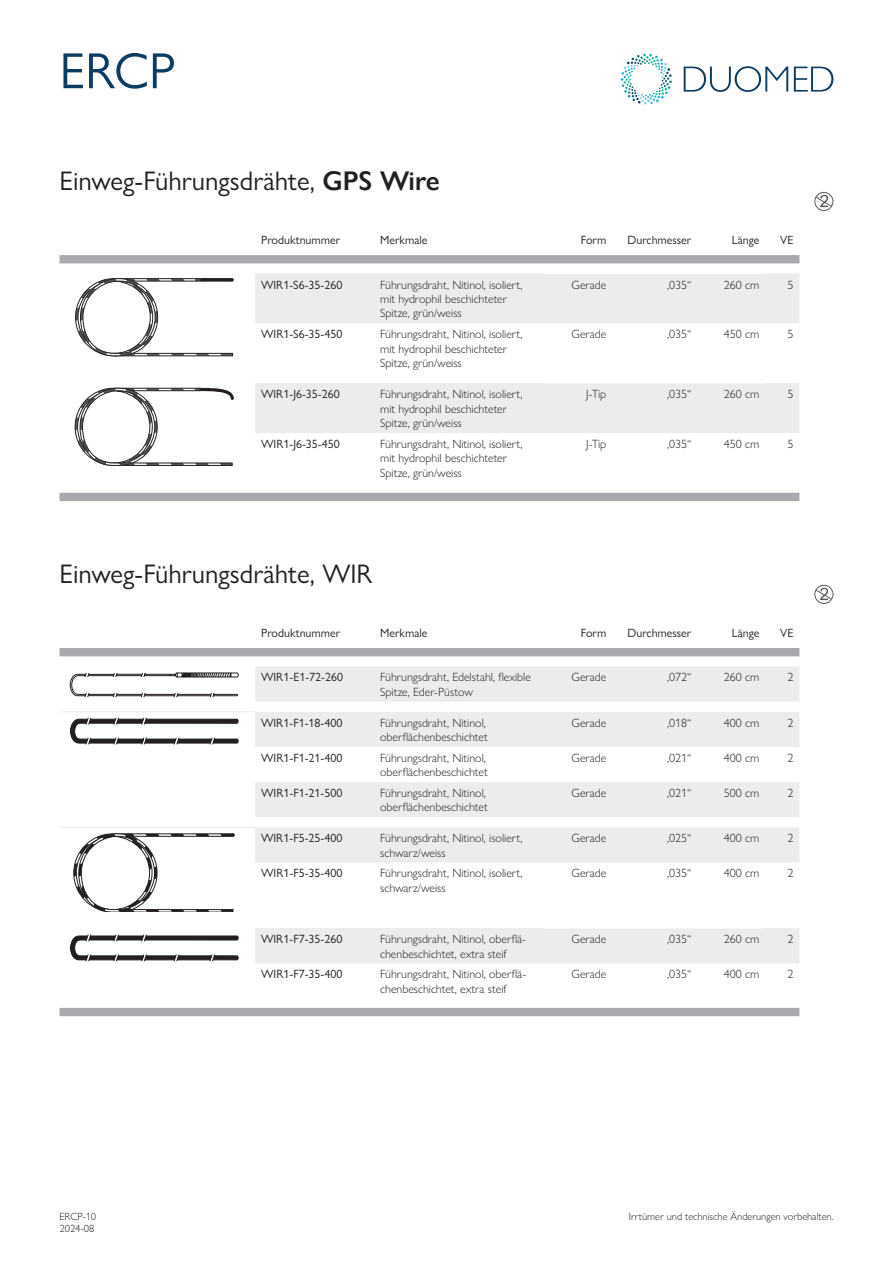
<style>
.page{position:relative;width:893px;height:1263px;background:#fff}
.page>*{position:absolute;margin:0;border:0;box-sizing:border-box;transform-origin:0 0}
.t1{font:51px "Gill Sans Nova";color:#0d3c63}
.Titel2{font:27px "Gill Sans Nova";color:#231f20}
.t2{font:300 12px/14.4px "Gill Sans Nova";color:#231f20}
.t3{font:12px "Gill Sans Nova";color:#231f20}
.t4{font:300 10.5px/12.6px "Gill Sans Nova";color:#231f20}
.s1{font-weight:600}
</style>
<div class="page">
<svg style="left:621px;top:54px;width:51px;height:51px"></svg>
<svg style="left:684px;top:66px;width:149px;height:26px"></svg>
<svg style="left:814px;top:192px;width:19px;height:19px"></svg>
<svg style="left:60px;top:255px;width:739px;height:246px"></svg>
<svg style="left:255px;top:274px;width:544px;height:159px;fill:#ececee"></svg>
<hr style="left:255px;top:274px;width:119px;height:1px;background:#ececee">
<hr style="left:374px;top:274px;width:170px;height:1px;background:#ececee">
<hr style="left:765px;top:274px;width:34px;height:1px;background:#ececee">
<hr style="left:255px;top:383px;width:119px;height:1px;background:#ececee">
<hr style="left:374px;top:383px;width:170px;height:1px;background:#ececee">
<hr style="left:765px;top:383px;width:34px;height:1px;background:#ececee">
<svg style="left:75px;top:278px;width:159px;height:79px"></svg>
<svg style="left:74px;top:387px;width:160px;height:79px"></svg>
<svg style="left:814px;top:585px;width:19px;height:19px"></svg>
<svg style="left:60px;top:648px;width:739px;height:368px"></svg>
<svg style="left:255px;top:666px;width:544px;height:298px;fill:#ececee"></svg>
<hr style="left:255px;top:928px;width:119px;height:1px;background:#ececee">
<hr style="left:374px;top:928px;width:170px;height:1px;background:#ececee">
<hr style="left:765px;top:928px;width:34px;height:1px;background:#ececee">
<hr style="left:60px;top:711px;width:68px;height:1px;background:#ececee">
<hr style="left:128px;top:711px;width:127px;height:1px;background:#ececee">
<hr style="left:60px;top:827px;width:68px;height:1px;background:#ececee">
<hr style="left:128px;top:827px;width:127px;height:1px;background:#ececee">
<svg style="left:70px;top:672px;width:169px;height:26px"></svg>
<svg style="left:70px;top:717px;width:169px;height:28px"></svg>
<svg style="left:74px;top:833px;width:161px;height:79px"></svg>
<svg style="left:70px;top:934px;width:169px;height:28px"></svg>
<h1 class="t1" style="left:60px;top:40px;width:117px">ERCP</h1>
<p class="Titel2" style="left:60px;top:164px;width:382px">Einweg-Führungsdrähte, <span class="s1">GPS Wire</span></p>
<p class="t3" style="left:261px;top:233px;width:81px">Produktnummer</p>
<p class="t3" style="left:380px;top:233px;width:49px">Merkmale</p>
<p class="t3" style="left:581px;top:233px;width:27px">Form</p>
<p class="t3" style="left:627px;top:233px;width:65px">Durchmesser</p>
<p class="t3" style="left:732px;top:233px;width:29px">Länge</p>
<p class="t3" style="left:780px;top:233px;width:15px">VE</p>
<p class="t3" style="left:261px;top:277px;width:83px">WIR1-S6-35-260</p>
<p class="t2" style="left:380px;top:277px;width:144px">Führungsdraht, Nitinol, isoliert, mit hydrophil beschichteter<br>Spitze, grün/weiss</p>
<p class="t2" style="left:572px;top:277px;width:36px">Gerade</p>
<p class="t2" style="left:667px;top:277px;width:26px">,035“</p>
<p class="t2" style="left:724px;top:277px;width:37px">260 cm</p>
<p class="t2" style="left:787px;top:277px;width:7px">5</p>
<p class="t3" style="left:261px;top:327px;width:83px">WIR1-S6-35-450</p>
<p class="t2" style="left:380px;top:327px;width:144px">Führungsdraht, Nitinol, isoliert, mit hydrophil beschichteter<br>Spitze, grün/weiss</p>
<p class="t2" style="left:572px;top:327px;width:36px">Gerade</p>
<p class="t2" style="left:667px;top:327px;width:26px">,035“</p>
<p class="t2" style="left:724px;top:327px;width:37px">450 cm</p>
<p class="t2" style="left:787px;top:327px;width:7px">5</p>
<p class="t3" style="left:261px;top:387px;width:80px">WIR1-J6-35-260</p>
<p class="t2" style="left:380px;top:387px;width:144px">Führungsdraht, Nitinol, isoliert, mit hydrophil beschichteter<br>Spitze, grün/weiss</p>
<p class="t2" style="left:586px;top:387px;width:22px">J-Tip</p>
<p class="t2" style="left:667px;top:387px;width:26px">,035“</p>
<p class="t2" style="left:724px;top:387px;width:37px">260 cm</p>
<p class="t2" style="left:787px;top:387px;width:7px">5</p>
<p class="t3" style="left:261px;top:436px;width:80px">WIR1-J6-35-450</p>
<p class="t2" style="left:380px;top:436px;width:144px">Führungsdraht, Nitinol, isoliert, mit hydrophil beschichteter<br>Spitze, grün/weiss</p>
<p class="t2" style="left:586px;top:436px;width:22px">J-Tip</p>
<p class="t2" style="left:667px;top:436px;width:26px">,035“</p>
<p class="t2" style="left:724px;top:436px;width:37px">450 cm</p>
<p class="t2" style="left:787px;top:436px;width:7px">5</p>
<p class="Titel2" style="left:60px;top:557px;width:314px">Einweg-Führungsdrähte, WIR</p>
<p class="t3" style="left:261px;top:626px;width:81px">Produktnummer</p>
<p class="t3" style="left:380px;top:626px;width:49px">Merkmale</p>
<p class="t3" style="left:581px;top:626px;width:27px">Form</p>
<p class="t3" style="left:627px;top:626px;width:65px">Durchmesser</p>
<p class="t3" style="left:732px;top:626px;width:29px">Länge</p>
<p class="t3" style="left:780px;top:626px;width:15px">VE</p>
<p class="t3" style="left:261px;top:670px;width:83px">WIR1-E1-72-260</p>
<p class="t2" style="left:380px;top:670px;width:152px">Führungsdraht, Edelstahl, flexible<br>Spitze, Eder-Püstow</p>
<p class="t2" style="left:572px;top:670px;width:36px">Gerade</p>
<p class="t2" style="left:667px;top:670px;width:26px">,072“</p>
<p class="t2" style="left:724px;top:670px;width:37px">260 cm</p>
<p class="t2" style="left:787px;top:670px;width:7px">2</p>
<p class="t3" style="left:261px;top:715px;width:83px">WIR1-F1-18-400</p>
<p class="t2" style="left:380px;top:715px;width:109px">Führungsdraht, Nitinol, oberflächenbeschichtet</p>
<p class="t2" style="left:572px;top:715px;width:36px">Gerade</p>
<p class="t2" style="left:667px;top:715px;width:26px">,018“</p>
<p class="t2" style="left:724px;top:715px;width:37px">400 cm</p>
<p class="t2" style="left:787px;top:715px;width:7px">2</p>
<p class="t3" style="left:261px;top:750px;width:83px">WIR1-F1-21-400</p>
<p class="t2" style="left:380px;top:750px;width:109px">Führungsdraht, Nitinol, oberflächenbeschichtet</p>
<p class="t2" style="left:572px;top:750px;width:36px">Gerade</p>
<p class="t2" style="left:667px;top:750px;width:26px">,021“</p>
<p class="t2" style="left:724px;top:750px;width:37px">400 cm</p>
<p class="t2" style="left:787px;top:750px;width:7px">2</p>
<p class="t3" style="left:261px;top:785px;width:83px">WIR1-F1-21-500</p>
<p class="t2" style="left:380px;top:785px;width:109px">Führungsdraht, Nitinol, oberflächenbeschichtet</p>
<p class="t2" style="left:572px;top:785px;width:36px">Gerade</p>
<p class="t2" style="left:667px;top:785px;width:26px">,021“</p>
<p class="t2" style="left:724px;top:785px;width:37px">500 cm</p>
<p class="t2" style="left:787px;top:785px;width:7px">2</p>
<p class="t3" style="left:261px;top:831px;width:83px">WIR1-F5-25-400</p>
<p class="t2" style="left:380px;top:831px;width:144px">Führungsdraht, Nitinol, isoliert, schwarz/weiss</p>
<p class="t2" style="left:572px;top:831px;width:36px">Gerade</p>
<p class="t2" style="left:667px;top:831px;width:26px">,025“</p>
<p class="t2" style="left:724px;top:831px;width:37px">400 cm</p>
<p class="t2" style="left:787px;top:831px;width:7px">2</p>
<p class="t3" style="left:261px;top:866px;width:83px">WIR1-F5-35-400</p>
<p class="t2" style="left:380px;top:866px;width:144px">Führungsdraht, Nitinol, isoliert, schwarz/weiss</p>
<p class="t2" style="left:572px;top:866px;width:36px">Gerade</p>
<p class="t2" style="left:667px;top:866px;width:26px">,035“</p>
<p class="t2" style="left:724px;top:866px;width:37px">400 cm</p>
<p class="t2" style="left:787px;top:866px;width:7px">2</p>
<p class="t3" style="left:261px;top:932px;width:83px">WIR1-F7-35-260</p>
<p class="t2" style="left:380px;top:932px;width:147px">Führungsdraht, Nitinol, oberflä&shy;chenbeschichtet, extra steif</p>
<p class="t2" style="left:572px;top:932px;width:36px">Gerade</p>
<p class="t2" style="left:667px;top:932px;width:26px">,035“</p>
<p class="t2" style="left:724px;top:932px;width:37px">260 cm</p>
<p class="t2" style="left:787px;top:932px;width:7px">2</p>
<p class="t3" style="left:261px;top:967px;width:83px">WIR1-F7-35-400</p>
<p class="t2" style="left:380px;top:967px;width:147px">Führungsdraht, Nitinol, oberflä&shy;chenbeschichtet, extra steif</p>
<p class="t2" style="left:572px;top:967px;width:36px">Gerade</p>
<p class="t2" style="left:667px;top:967px;width:26px">,035“</p>
<p class="t2" style="left:724px;top:967px;width:37px">400 cm</p>
<p class="t2" style="left:787px;top:967px;width:7px">2</p>
<p class="t4" style="left:60px;top:1209px;width:38px">ERCP-10<br>2024-08</p>
<p class="t4" style="left:629px;top:1209px;width:206px">Irrtümer und technische Änderungen vorbehalten.</p>
</div>
